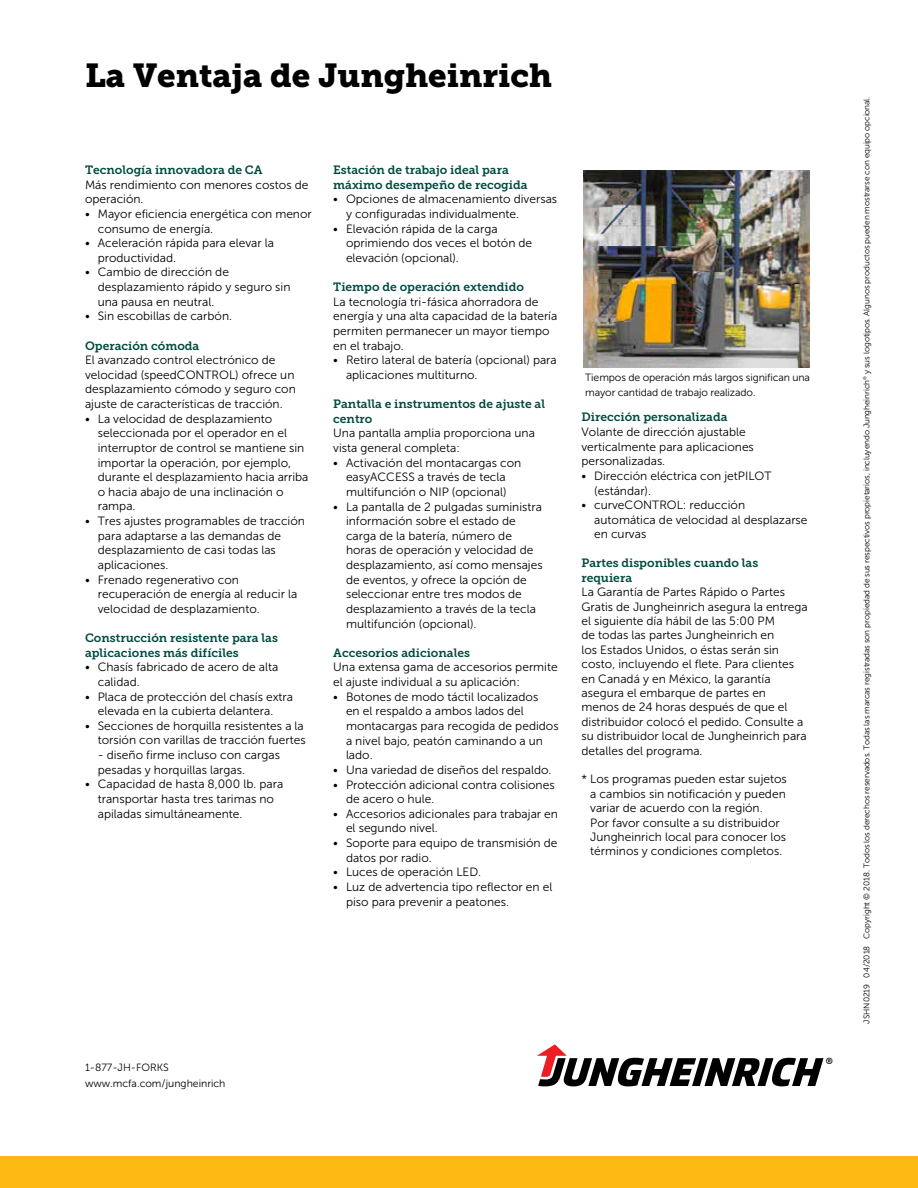
<style>
.page{position:relative;width:918px;height:1188px;background:#fff}
.page>*{position:absolute;margin:0;border:0;box-sizing:border-box;transform-origin:0 0}
.t1{font:33px "Museo Slab 900";color:#000}
.t2{font:12px/14.7px "Museo Sans 300";color:#000}
.t3{font:12px/14.7px "Museo Slab 700";color:#004b41}
.t4{font:10.5px/15px "Museo Sans 300";letter-spacing:-.01em;color:#000}
.t5{font:8.85px "Museo Sans 700";color:#000}
.t6{font:8.25px "Museo Sans 300";letter-spacing:-.01em;color:#000}
</style>
<div class="page">
<img style="left:584px;top:170px;width:225px;height:198px">
<div style="left:0;top:1156px;width:918px;height:32px;background:#fdb913"></div>
<svg style="left:537px;top:1044px;width:287px;height:42px"></svg>
<h1 class="t1" style="left:85px;top:57px;width:469px">La Ventaja de Jungheinrich</h1>
<p class="t3" style="left:85px;top:163px;width:179px">Tecnología innovadora de CA</p>
<p class="t2" style="left:85px;top:177px;width:225px">Más rendimiento con menores costos de operación.</p>
<p class="t2" style="left:98px;top:206px;width:216px;text-indent:-13px">• Mayor eficiencia energética con menor consumo de energía.</p>
<p class="t2" style="left:98px;top:236px;width:178px;text-indent:-13px">• Aceleración rápida para elevar la productividad.</p>
<p class="t2" style="left:98px;top:265px;width:194px;text-indent:-13px">• Cambio de dirección de desplazamiento rápido y seguro sin una pausa en neutral.</p>
<p class="t2" style="left:85px;top:309px;width:149px">• Sin escobillas de carbón.</p>
<p class="t3" style="left:85px;top:338px;width:116px">Operación cómoda</p>
<p class="t2" style="left:85px;top:353px;width:212px">El avanzado control electrónico de velocidad (speedCONTROL) ofrece un desplazamiento cómodo y seguro con ajuste de características de tracción.</p>
<p class="t2" style="left:98px;top:411px;width:212px;text-indent:-13px">• La velocidad de desplazamiento seleccionada por el operador en el interruptor de control se mantiene sin importar la operación, por ejemplo, durante el desplazamiento hacia arriba o hacia abajo de una inclinación o rampa.</p>
<p class="t2" style="left:98px;top:514px;width:209px;text-indent:-13px">• Tres ajustes programables de tracción para adaptarse a las demandas de desplazamiento de casi todas las aplicaciones.</p>
<p class="t2" style="left:98px;top:572px;width:201px;text-indent:-13px">• Frenado regenerativo con recuperación de energía al reducir la velocidad de desplazamiento.</p>
<p class="t3" style="left:85px;top:631px;width:194px">Construcción resistente para las aplicaciones más difíciles</p>
<p class="t2" style="left:98px;top:660px;width:182px;text-indent:-13px">• Chasís fabricado de acero de alta calidad.</p>
<p class="t2" style="left:85px;top:689px;width:210px;text-align:center">• Placa de protección del chasís extra elevada en la cubierta delantera.</p>
<p class="t2" style="left:85px;top:718px;width:222px;text-align:right">• Secciones de horquilla resistentes a la torsión con varillas de tracción fuertes</p>
<p class="t2" style="left:98px;top:748px;width:184px">- diseño firme incluso con cargas pesadas y horquillas largas.</p>
<p class="t2" style="left:98px;top:777px;width:187px;text-indent:-13px">• Capacidad de hasta 8,000 lb. para transportar hasta tres tarimas no apiladas simultáneamente.</p>
<p class="t3" style="left:333px;top:163px;width:196px">Estación de trabajo ideal para máximo desempeño de recogida</p>
<p class="t2" style="left:346px;top:192px;width:213px;text-indent:-13px">• Opciones de almacenamiento diversas y configuradas individualmente.</p>
<p class="t2" style="left:346px;top:221px;width:188px;text-indent:-13px">• Elevación rápida de la carga oprimiendo dos veces el botón de elevación (opcional).</p>
<p class="t3" style="left:333px;top:280px;width:192px">Tiempo de operación extendido</p>
<p class="t2" style="left:333px;top:294px;width:226px">La tecnología tri-fásica ahorradora de energía y una alta capacidad de la batería permiten permanecer un mayor tiempo en el trabajo.</p>
<p class="t2" style="left:346px;top:353px;width:212px;text-indent:-13px">• Retiro lateral de batería (opcional) para aplicaciones multiturno.</p>
<p class="t3" style="left:333px;top:397px;width:213px">Pantalla e instrumentos de ajuste al centro</p>
<p class="t2" style="left:333px;top:426px;width:203px">Una pantalla amplia proporciona una vista general completa:</p>
<p class="t2" style="left:333px;top:455px;width:190px;text-align:center">• Activación del montacargas con easyACCESS a través de tecla multifunción o NIP (opcional)</p>
<p class="t2" style="left:346px;top:499px;width:198px;text-indent:-13px">• La pantalla de 2 pulgadas suministra información sobre el estado de carga de la batería, número de horas de operación y velocidad de desplazamiento, así como mensajes de eventos, y ofrece la opción de seleccionar entre tres modos de desplazamiento a través de la tecla multifunción (opcional).</p>
<p class="t3" style="left:333px;top:645px;width:138px">Accesorios adicionales</p>
<p class="t2" style="left:333px;top:660px;width:226px">Una extensa gama de accesorios permite el ajuste individual a su aplicación:</p>
<p class="t2" style="left:346px;top:689px;width:214px;text-indent:-13px">• Botones de modo táctil localizados<br>en el respaldo a ambos lados del montacargas para recogida de pedidos a nivel bajo, peatón caminando a un lado.</p>
<p class="t2" style="left:333px;top:762px;width:220px">• Una variedad de diseños del respaldo.</p>
<p class="t2" style="left:346px;top:777px;width:210px;text-indent:-13px">• Protección adicional contra colisiones de acero o hule.</p>
<p class="t2" style="left:346px;top:806px;width:213px;text-indent:-13px">• Accesorios adicionales para trabajar en el segundo nivel.</p>
<p class="t2" style="left:346px;top:836px;width:213px;text-indent:-13px">• Soporte para equipo de transmisión de datos por radio.</p>
<p class="t2" style="left:333px;top:865px;width:150px">• Luces de operación LED.</p>
<p class="t2" style="left:346px;top:880px;width:208px;text-indent:-13px">• Luz de advertencia tipo reflector en el piso para prevenir a peatones.</p>
<p class="t4" style="left:585px;top:369px;width:226px">Tiempos de operación más largos significan una mayor cantidad de trabajo realizado.</p>
<p class="t3" style="left:581px;top:410px;width:148px">Dirección personalizada</p>
<p class="t2" style="left:581px;top:425px;width:174px">Volante de dirección ajustable verticalmente para aplicaciones personalizadas.</p>
<p class="t2" style="left:594px;top:469px;width:179px;text-indent:-13px">• Dirección eléctrica con jetPILOT (estándar).</p>
<p class="t2" style="left:594px;top:498px;width:215px;text-indent:-13px">• curveCONTROL: reducción automática de velocidad al desplazarse en curvas</p>
<p class="t3" style="left:581px;top:556px;width:178px">Partes disponibles cuando las requiera</p>
<p class="t2" style="left:581px;top:585px;width:228px">La Garantía de Partes Rápido o Partes Gratis de Jungheinrich asegura la entrega el siguiente día hábil de las 5:00 PM<br>de todas las partes Jungheinrich en<br>los Estados Unidos, o éstas serán sin costo, incluyendo el flete. Para clientes en Canadá y en México, la garantía asegura el embarque de partes en<br>menos de 24 horas después de que el distribuidor colocó el pedido. Consulte a su distribuidor local de Jungheinrich para detalles del programa.</p>
<p class="t2" style="left:590px;top:772px;width:198px;text-indent:-9px">* Los programas pueden estar sujetos a cambios sin notificación y pueden variar de acuerdo con la región.<br>Por favor consulte a su distribuidor Jungheinrich local para conocer los términos y condiciones completos.</p>
<p class="t4" style="left:85px;top:1059px;width:142px;line-height:16.5px">1-877-JH-FORKS www.mcfa.com/jungheinrich</p>
<p class="t5" style="left:826px;top:1056px;width:9px">®</p>
<p class="t6" style="left:862px;top:1024px;width:929px;rotate:-90deg">JSHN0219 04/2018 Copyright © 2018. Todos los derechos reservados. Todas las marcas registradas son propiedad de sus respectivos propietarios, incluyendo Jungheinrich<sup>®</sup> y sus logotipos. Algunos productos pueden mostrarse con equipo opcional.</p>
</div>
